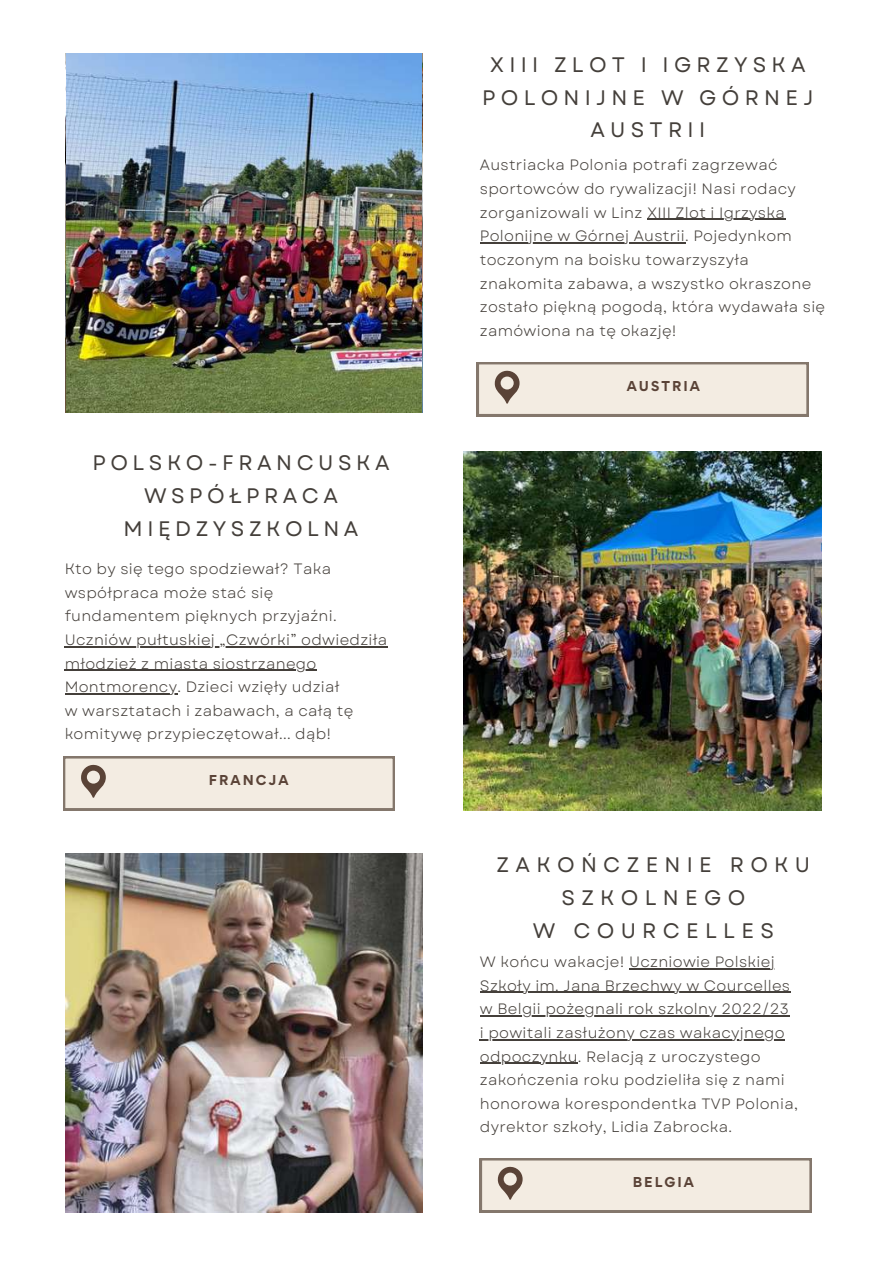
<style>
.page{position:relative;width:893px;height:1264px;background:#fff}
.page>*{position:absolute;margin:0;border:0;box-sizing:border-box;transform-origin:0 0}
.t1{font:21px/32.5px "Garet";letter-spacing:.25em;color:#443f3a;text-align:center}
.t2{font:21px/32.5px "Garet";letter-spacing:.215em;color:#443f3a;text-align:center}
.t3{font:21px/32.5px "Garet";letter-spacing:.3em;color:#443f3a;text-align:center}
.t4{font:15px/23.5px "Garet";letter-spacing:.02em;color:#443f3a}
.t5{font:700 12.75px "Gordita";letter-spacing:.16em;color:#5a4337}
</style>
<div class="page">
<img style="left:463px;top:452px;width:358px;height:358px">
<svg style="left:477px;top:362px;width:331px;height:54px"></svg>
<svg style="left:63px;top:756px;width:332px;height:54px"></svg>
<img style="left:66px;top:854px;width:356px;height:358px">
<svg style="left:480px;top:1158px;width:331px;height:54px"></svg>
<img style="left:66px;top:54px;width:355px;height:358px">
<hr style="left:647px;top:219px;width:138px;height:1px;background:#443f3a">
<hr style="left:480px;top:242px;width:205px;height:1px;background:#443f3a">
<hr style="left:65px;top:646px;width:71px;height:1px;background:#443f3a">
<hr style="left:136px;top:646px;width:251px;height:1px;background:#443f3a">
<hr style="left:65px;top:669px;width:252px;height:1px;background:#443f3a">
<hr style="left:65px;top:693px;width:112px;height:1px;background:#443f3a">
<hr style="left:629px;top:968px;width:85px;height:1px;background:#443f3a">
<hr style="left:714px;top:968px;width:61px;height:1px;background:#443f3a">
<hr style="left:480px;top:991px;width:310px;height:1px;background:#443f3a">
<hr style="left:480px;top:1015px;width:309px;height:1px;background:#443f3a">
<hr style="left:480px;top:1039px;width:305px;height:1px;background:#443f3a">
<hr style="left:480px;top:1062px;width:98px;height:1px;background:#443f3a">
<h1 class="t2" style="left:93px;top:447px;width:298px">POLSKO-FRANCUSKA<br>WSPÓŁPRACA<br>MIĘDZYSZKOLNA</h1>
<p class="t4" style="left:65px;top:557px;width:324px">Kto by się tego spodziewał? Taka współpraca może stać się fundamentem pięknych przyjaźni.<br>Uczniów pułtuskiej „Czwórki” odwiedziła młodzież z miasta siostrzanego Montmorency. Dzieci wzięły udział<br>w warsztatach i zabawach, a całą tę komitywę przypieczętował... dąb!</p>
<p class="t5" style="left:209px;top:771px;width:81px">FRANCJA</p>
<h1 class="t1" style="left:482px;top:49px;width:333px">XIII ZLOT I IGRZYSKA<br>POLONIJNE W GÓRNEJ<br>AUSTRII</h1>
<p class="t4" style="left:480px;top:153px;width:347px">Austriacka Polonia potrafi zagrzewać sportowców do rywalizacji! Nasi rodacy zorganizowali w Linz XIII Zlot i Igrzyska Polonijne w Górnej Austrii. Pojedynkom toczonym na boisku towarzyszyła znakomita zabawa, a wszystko okraszone zostało piękną pogodą, która wydawała się zamówiona na tę okazję!</p>
<p class="t5" style="left:626px;top:377px;width:75px">AUSTRIA</p>
<h1 class="t3" style="left:496px;top:848px;width:315px">ZAKOŃCZENIE ROKU<br>SZKOLNEGO<br>W COURCELLES</h1>
<p class="t4" style="left:480px;top:950px;width:319px">W końcu wakacje! Uczniowie Polskiej Szkoły im. Jana Brzechwy w Courcelles w Belgii pożegnali rok szkolny 2022/23<br>i powitali zasłużony czas wakacyjnego odpoczynku. Relacją z uroczystego zakończenia roku podzieliła się z nami honorowa korespondentka TVP Polonia, dyrektor szkoły, Lidia Zabrocka.</p>
<p class="t5" style="left:632px;top:1173px;width:63px">BELGIA</p>
</div>
